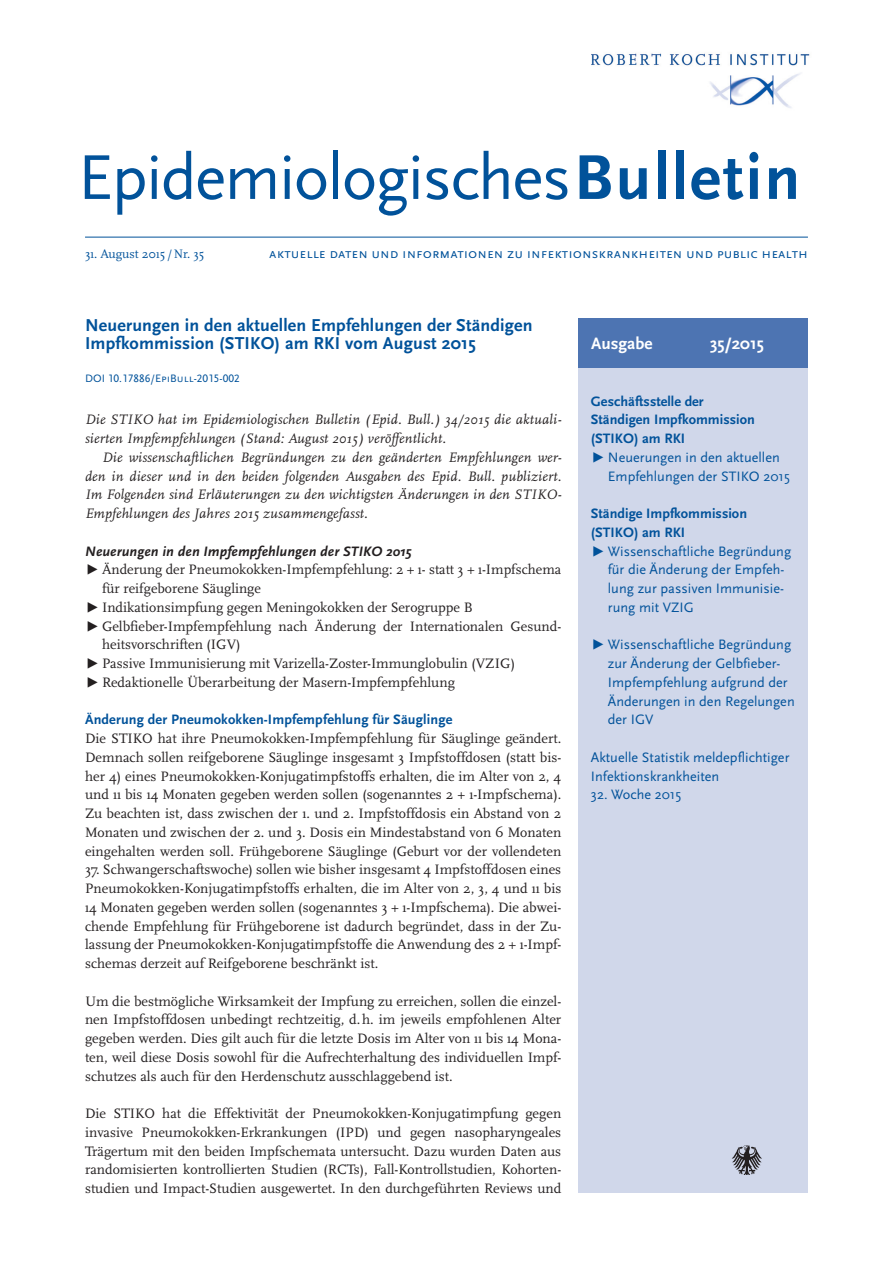
<style>
.page{position:relative;width:893px;height:1263px;background:#fff}
.page>*{position:absolute;margin:0;border:0;box-sizing:border-box;transform-origin:0 0}
.t1{font:66px "Scala Sans Pro";letter-spacing:-.02em;color:#01529a}
.Fließtext_Überschrif{font:700 18px/18.8px "Scala Sans Pro";letter-spacing:.01em;color:#01529a}
.t2{font:700 17.25px "Scala Sans Pro";color:#fff}
.Fließtext{font:14.25px/18.8px "Scala Pro";color:#231f20;text-align:justify}
.Inhalt{font:14.25px/18.8px "Scala Sans Pro";color:#01529a}
.Einleitungstext_9_5{font:italic 14.25px/18.8px "Scala Pro";letter-spacing:.015em;color:#231f20}
.Inhalt_Überschrift{font:700 14.25px/18.8px "Scala Sans Pro";color:#01529a}
.Fließtext_Überschrif-2{font:700 14.25px "Scala Sans Pro";letter-spacing:.01em;color:#01529a}
.Fließtext_Überschrif-3{font:italic 700 14.25px "Scala Sans Pro";letter-spacing:.01em;color:#231f20}
.t3{font:12.75px "Scala Pro";color:#01529a}
.Text_klein_P_287{font:11.25px "Scala Sans Pro";letter-spacing:.005em;color:#01529a}
.s1{font-weight:700}
.s2{font-family:"Scala Sans Pro"}
</style>
<div class="page">
<img style="left:591px;top:53px;width:219px;height:55px">
<hr style="left:85px;top:237px;width:723px;height:1px;background:#01529a">
<div style="left:578px;top:318px;width:230px;height:875px;background:#d0d7ea"></div>
<div style="left:578px;top:318px;width:230px;height:50px;background:#4d74b2"></div>
<svg style="left:732px;top:1145px;width:30px;height:30px"></svg>
<h1 class="t1" style="left:78px;top:139px;width:724px">Epidemiologisches<span class="s1">Bulletin</span></h1>
<p class="t3" style="left:85px;top:246px;width:121px">31. August 2015 /Nr. 35</p>
<p class="Inhalt" style="left:269px;top:244px;width:540px">aktuelle daten und informationen zu infektionskrankheiten und public health</p>
<p class="Fließtext_Überschrif" style="left:85px;top:315px;width:449px">Neuerungen in den aktuellen Empfehlungen der Ständigen<br>Impfkommission (STIKO) am RKI vom August 2015</p>
<p class="Text_klein_P_287" style="left:85px;top:372px;width:156px">DOI 10.17886/EpiBull-2015-002</p>
<p class="Einleitungstext_9_5" style="left:85px;top:410px;width:478px">Die STIKO hat im Epidemiologischen Bulletin (Epid. Bull.) 34/2015 die aktuali&shy;sierten Impfempfehlungen (Stand: August 2015) veröffentlicht.</p>
<p class="Einleitungstext_9_5" style="left:85px;top:448px;width:478px;text-align:justify;text-indent:17px">Die wissenschaftlichen Begründungen zu den geänderten Empfehlungen wer&shy;den in dieser und in den beiden folgenden Ausgaben des Epid. Bull. publiziert.<br>Im Folgenden sind Erläuterungen zu den wichtigsten Änderungen in den STIKO-Empfehlungen des Jahres 2015 zusammengefasst.</p>
<p class="Fließtext_Überschrif-3" style="left:85px;top:542px;width:328px">Neuerungen in den Impfempfehlungen der STIKO 2015</p>
<p class="Fließtext" style="left:102px;top:560px;width:461px;text-indent:-17px"><span class="s2">▶</span> Änderung der Pneumokokken-Impfempfehlung: 2 + 1- statt 3 + 1-Impfschema für reifgeborene Säuglinge</p>
<p class="Fließtext" style="left:85px;top:598px;width:389px"><span class="s2">▶</span> Indikationsimpfung gegen Meningokokken der Serogruppe B</p>
<p class="Fließtext" style="left:102px;top:616px;width:461px;text-indent:-17px"><span class="s2">▶</span> Gelbfieber-Impfempfehlung nach Änderung der Internationalen Gesund&shy;heitsvorschriften (IGV)</p>
<p class="Fließtext" style="left:85px;top:654px;width:431px"><span class="s2">▶</span> Passive Immunisierung mit Varizella-Zoster-Immunglobulin (VZIG)</p>
<p class="Fließtext" style="left:85px;top:673px;width:371px"><span class="s2">▶</span> Redaktionelle Überarbeitung der Masern-Impfempfehlung</p>
<p class="Fließtext_Überschrif-2" style="left:85px;top:711px;width:369px">Änderung der Pneumokokken-Impfempfehlung für Säuglinge</p>
<p class="Fließtext" style="left:85px;top:729px;width:478px">Die STIKO hat ihre Pneumokokken-Impfempfehlung für Säuglinge geändert.<br>Demnach sollen reifgeborene Säuglinge insgesamt 3 Impfstoffdosen (statt bis&shy;her 4) eines Pneumokokken-Konjugatimpfstoffs erhalten, die im Alter von 2, 4 und 11 bis 14 Monaten gegeben werden sollen (sogenanntes 2 + 1-Impfschema).<br>Zu beachten ist, dass zwischen der 1. und 2. Impfstoffdosis ein Abstand von 2<br>Monaten und zwischen der 2. und 3. Dosis ein Mindestabstand von 6 Monaten eingehalten werden soll. Frühgeborene Säuglinge (Geburt vor der vollendeten</p>
<p class="Fließtext" style="left:85px;top:860px;width:478px">37. Schwangerschaftswoche) sollen wie bisher insgesamt 4 Impfstoffdosen eines Pneumokokken-Konjugatimpfstoffs erhalten, die im Alter von 2, 3, 4 und 11 bis 14 Monaten gegeben werden sollen (sogenanntes 3 + 1-Impfschema). Die abwei&shy;chende Empfehlung für Frühgeborene ist dadurch begründet, dass in der Zu&shy;lassung der Pneumokokken-Konjugatimpfstoffe die Anwendung des 2 + 1-Impf&shy;schemas derzeit auf Reifgeborene beschränkt ist.</p>
<p class="Fließtext" style="left:85px;top:991px;width:478px">Um die bestmögliche Wirksamkeit der Impfung zu erreichen, sollen die einzel&shy;nen Impfstoffdosen unbedingt rechtzeitig, d.h. im jeweils empfohlenen Alter gegeben werden. Dies gilt auch für die letzte Dosis im Alter von 11 bis 14 Mona&shy;ten, weil diese Dosis sowohl für die Aufrechterhaltung des individuellen Impf&shy;schutzes als auch für den Herdenschutz ausschlaggebend ist.</p>
<p class="Fließtext" style="left:85px;top:1104px;width:478px">Die STIKO hat die Effektivität der Pneumokokken-Konjugatimpfung gegen invasive Pneumokokken-Erkrankungen (IPD) und gegen nasopharyngeales Trägertum mit den beiden Impfschemata untersucht. Dazu wurden Daten aus randomisierten kontrollierten Studien (RCTs), Fall-Kontrollstudien, Kohorten&shy;studien und Impact-Studien ausgewertet. In den durchgeführten Reviews und</p>
<p class="t2" style="left:591px;top:334px;width:63px">Ausgabe</p>
<p class="t2" style="left:710px;top:334px;width:55px">35/2015</p>
<p class="Inhalt_Überschrift" style="left:591px;top:392px;width:114px">Geschäftsstelle der</p>
<p class="Inhalt_Überschrift" style="left:591px;top:410px;width:166px">Ständigen Impfkommission</p>
<p class="Inhalt_Überschrift" style="left:591px;top:429px;width:96px">(STIKO) am RKI</p>
<p class="Inhalt" style="left:608px;top:448px;width:184px;text-indent:-17px">▶ Neuerungen in den aktuellen<br>Empfehlungen der STIKO 2015</p>
<p class="Inhalt_Überschrift" style="left:591px;top:504px;width:158px">Ständige Impfkommission (STIKO) am RKI</p>
<p class="Inhalt" style="left:608px;top:541px;width:185px;text-indent:-17px">▶ Wissenschaftliche Begründung für die Änderung der Empfeh&shy;lung zur passiven Immunisie&shy;rung mit VZIG</p>
<p class="Inhalt" style="left:608px;top:635px;width:188px;text-indent:-17px">▶ Wissenschaftliche Begründung zur Änderung der Gelbfieber-<br>Impfempfehlung aufgrund der<br>Änderungen in den Regelungen der IGV</p>
<p class="Inhalt" style="left:591px;top:748px;width:200px">Aktuelle Statistik meldepflichtiger<br>Infektionskrankheiten</p>
<p class="Inhalt" style="left:591px;top:785px;width:92px">32. Woche 2015</p>
</div>
